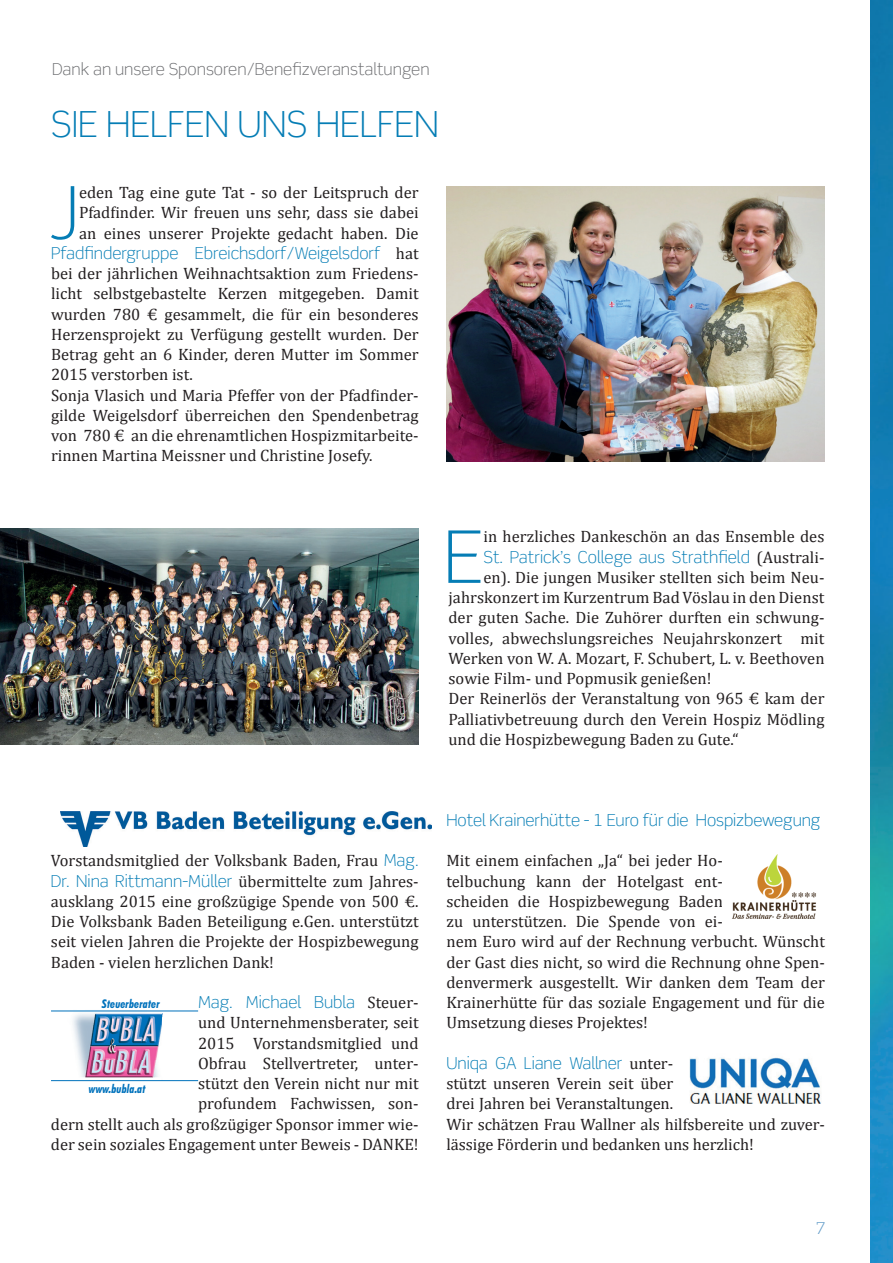
<style>
.page{position:relative;width:893px;height:1263px;background:#fff}
.page>*{position:absolute;margin:0;border:0;box-sizing:border-box;transform-origin:0 0}
.t1{font:300 72.6px "Scene Std";color:#057db5}
.t2{font:300 36px "Scene Std";color:#057db5}
.t3{font:16.5px/20.2px "Cambria";color:#231f20}
.t4{font:300 16.5px "Scene Std";color:#057db5}
.t5{font:300 16.5px "Scene Std";color:#6c6d70}
.t6{font:300 16.5px "Scene Std";color:#5e99c7}
.t7{font:italic 700 condensed 12px "Futura BT";color:#0072bc}
.s1{font-family:"Cambria";font-weight:400;color:#231f20}
.s2{font-family:"Scene Std";font-weight:300;color:#057db5}
</style>
<div class="page">
<img style="left:871px;top:0;width:22px;height:1263px">
<img style="left:60px;top:811px;width:371px;height:35px">
<img style="left:446px;top:187px;width:379px;height:274px">
<img style="left:732px;top:854px;width:84px;height:65px">
<img style="left:63px;top:1010px;width:116px;height:72px">
<hr style="left:51px;top:1011px;width:147px;height:1px;background:#0072bc">
<hr style="left:51px;top:1080px;width:147px;height:1px;background:#0072bc">
<img style="left:689px;top:1057px;width:132px;height:47px">
<img style="left:0;top:528px;width:419px;height:217px">
<p class="t5" style="left:52px;top:60px;width:379px">Dank an unsere Sponsoren/Benefizveranstaltungen</p>
<h2 class="t2" style="left:51px;top:103px;width:390px">SIE HELFEN UNS HELFEN</h2>
<h1 class="t1" style="left:49px;top:169px;width:31px">J</h1>
<p class="t3" style="left:79px;top:182px;width:341px;text-align:justify">eden Tag eine gute Tat - so der Leitspruch der Pfadfinder. Wir freuen uns sehr, dass sie dabei an eines unserer Projekte gedacht haben. Die</p>
<p class="t4" style="left:51px;top:243px;width:369px">Pfadfindergruppe Ebreichsdorf/Weigelsdorf <span class="s1">hat</span></p>
<p class="t3" style="left:51px;top:263px;width:369px">bei der jährlichen Weihnachtsaktion zum Friedens&shy;licht selbstgebastelte Kerzen mitgegeben. Damit wurden 780 € gesammelt, die für ein besonderes Herzensprojekt zu Verfügung gestellt wurden. Der Betrag geht an 6 Kinder, deren Mutter im Sommer 2015 verstorben ist.<br>Sonja Vlasich und Maria Pfeffer von der Pfadfinder&shy;gilde Weigelsdorf überreichen den Spendenbetrag von 780 € an die ehrenamtlichen Hospizmitarbeite&shy;rinnen Martina Meissner und Christine Josefy.</p>
<p class="t3" style="left:51px;top:850px;width:369px">Vorstandsmitglied der Volksbank Baden, Frau <span class="s2">Mag.</span></p>
<p class="t4" style="left:51px;top:871px;width:369px">Dr. Nina Rittmann-Müller <span class="s1">übermittelte zum Jahres-</span></p>
<p class="t3" style="left:51px;top:891px;width:369px;text-align:justify">ausklang 2015 eine großzügige Spende von 500 €.<br>Die Volksbank Baden Beteiligung e.Gen. unterstützt seit vielen Jahren die Projekte der Hospizbewegung Baden - vielen herzlichen Dank!</p>
<p class="t4" style="left:198px;top:992px;width:222px">Mag. Michael Bubla <span class="s1">Steuer-</span></p>
<p class="t3" style="left:51px;top:1012px;width:369px;text-align:right">und Unternehmensberater, seit<br>2015 Vorstandsmitglied und<br>Obfrau Stellvertreter, unter-<br>stützt den Verein nicht nur mit<br>profundem Fachwissen, son-<br>dern stellt auch als großzügiger Sponsor immer wie&shy;der sein soziales Engagement unter Beweis - DANKE!</p>
<p class="t7" style="left:102px;top:996px;width:60px">Steuerberater</p>
<p class="t7" style="left:89px;top:1081px;width:58px">www.bubla.at</p>
<h1 class="t1" style="left:444px;top:513px;width:41px">E</h1>
<p class="t3" style="left:483px;top:526px;width:343px">in herzliches Dankeschön an das Ensemble des</p>
<p class="t4" style="left:483px;top:547px;width:343px">St. Patrick’s College aus Strathfield <span class="s1">(Australi-</span></p>
<p class="t3" style="left:448px;top:567px;width:378px;text-indent:35px">en). Die jungen Musiker stellten sich beim Neu&shy;jahrskonzert im Kurzentrum Bad Vöslau in den Dienst der guten Sache. Die Zuhörer durften ein schwung&shy;volles, abwechslungsreiches Neujahrskonzert mit Werken von W. A. Mozart, F. Schubert, L. v. Beethoven sowie Film- und Popmusik genießen!<br>Der Reinerlös der Veranstaltung von 965 € kam der Palliativbetreuung durch den Verein Hospiz Mödling und die Hospizbewegung Baden zu Gute.“</p>
<p class="t4" style="left:446px;top:810px;width:375px">Hotel Krainerhütte - 1 Euro für die Hospizbewegung</p>
<p class="t3" style="left:446px;top:850px;width:380px">Mit einem einfachen „Ja“ bei jeder Ho-<br>telbuchung kann der Hotelgast ent-<br>scheiden die Hospizbewegung Baden<br>zu unterstützen. Die Spende von ei-<br>nem Euro wird auf der Rechnung verbucht. Wünscht der Gast dies nicht, so wird die Rechnung ohne Spen&shy;denvermerk ausgestellt. Wir danken dem Team der Krainerhütte für das soziale Engagement und für die Umsetzung dieses Projektes!</p>
<p class="t4" style="left:446px;top:1053px;width:228px">Uniqa GA Liane Wallner <span class="s1">unter-</span></p>
<p class="t3" style="left:446px;top:1073px;width:380px">stützt unseren Verein seit über<br>drei Jahren bei Veranstaltungen.<br>Wir schätzen Frau Wallner als hilfsbereite und zuver&shy;lässige Förderin und bedanken uns herzlich!</p>
<p class="t6" style="left:816px;top:1218px;width:11px">7</p>
</div>
